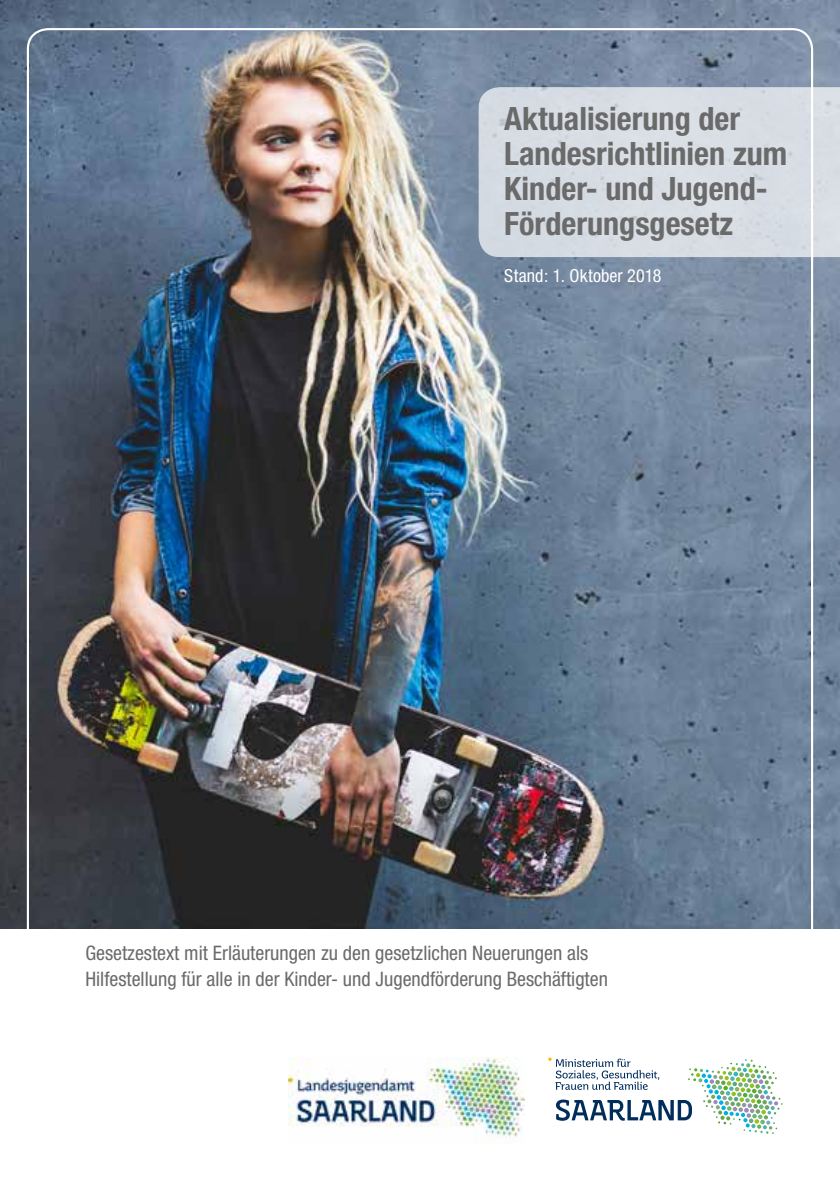
<style>
.page{position:relative;width:840px;height:1191px;background:#fff}
.page>*{position:absolute;margin:0;border:0;box-sizing:border-box;transform-origin:0 0}
.t1{font:700 condensed 32.2px/35.2px "Helvetica Neue LT Std";color:#6a6a6a}
.t2{font:condensed 20px/26px "Helvetica Neue LT Std";color:#6a6a6a}
.t3{font:condensed 18px "Helvetica Neue";letter-spacing:.005em;color:#fff}
</style>
<div class="page">
<img style="left:0;top:0;width:839px;height:929px">
<div style="left:478px;top:87px;width:361px;height:170px;background:#d8dde4"></div>
<svg style="left:548px;top:1057px;width:234px;height:77px"></svg>
<img style="left:288px;top:1057px;width:235px;height:81px">
<h1 class="t1" style="left:504px;top:100px;width:284px">Aktualisierung der<br>Landesrichtlinien zum<br>Kinder- und Jugend-<br>Förderungsgesetz</h1>
<p class="t3" style="left:504px;top:265px;width:159px">Stand: 1. Oktober 2018</p>
<p class="t2" style="left:85px;top:939px;width:523px">Gesetzestext mit Erläuterungen zu den gesetzlichen Neuerungen als<br>Hilfestellung für alle in der Kinder- und Jugendförderung Beschäftigten</p>
</div>
